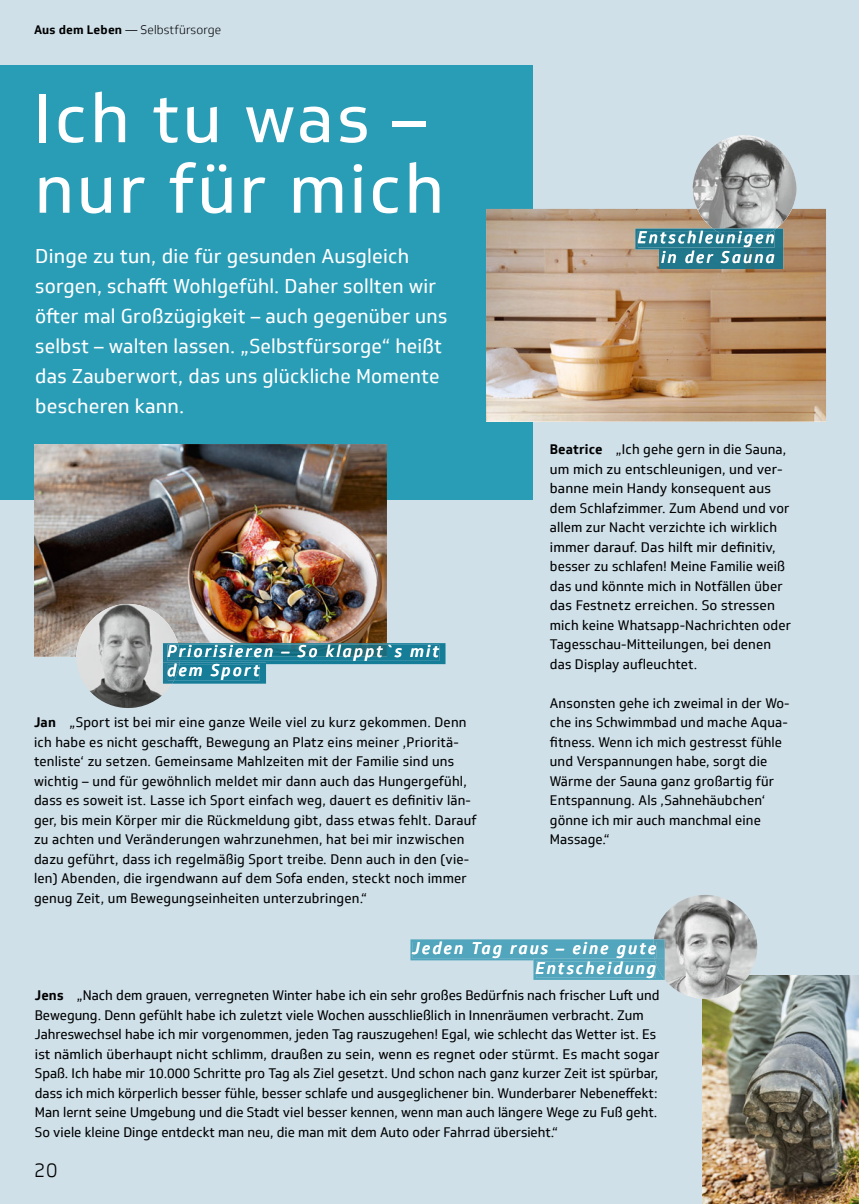
<style>
.page{position:relative;width:859px;height:1204px;background:#fff}
.page>*{position:absolute;margin:0;border:0;box-sizing:border-box;transform-origin:0 0}
.t1{font:67.5px/70.5px "Soleto TK Headline";letter-spacing:.04em;color:#fff}
.t2{font:19.5px/30px "Soleto TK";letter-spacing:.01em;color:#fff}
.t3{font:300 19.5px "Soleto TK";color:#000}
.t4{font:italic 500 16.5px/19.5px "Soleto TK";letter-spacing:.13em;color:#f8fbfc;text-align:right}
.t5{font:13.5px/19.5px "Soleto TK";letter-spacing:.01em;color:#000}
.t6{font:300 12px "Soleto TK";letter-spacing:.01em;color:#000}
.s1{font-weight:700}
</style>
<div class="page">
<div style="left:0;top:0;width:859px;height:1203px;background:#cfe0e9"></div>
<img style="left:702px;top:975px;width:157px;height:228px">
<div style="left:0;top:65px;width:533px;height:435px;background:#299cb6"></div>
<img style="left:34px;top:444px;width:353px;height:212px">
<img style="left:486px;top:209px;width:340px;height:212px">
<svg style="left:692px;top:185px;width:104px;height:54px"></svg>
<img style="left:693px;top:135px;width:103px;height:93px">
<img style="left:635px;top:228px;width:148px;height:21px">
<img style="left:713px;top:228px;width:63px;height:3px">
<img style="left:659px;top:248px;width:124px;height:21px">
<img style="left:638px;top:231px;width:137px;height:16px">
<img style="left:716px;top:231px;width:57px;height:8px">
<img style="left:661px;top:250px;width:113px;height:13px">
<img style="left:654px;top:895px;width:51px;height:103px">
<svg style="left:410px;top:939px;width:255px;height:40px"></svg>
<img style="left:76px;top:604px;width:53px;height:104px">
<img style="left:163px;top:643px;width:9px;height:19px">
<img style="left:163px;top:662px;width:9px;height:21px">
<img style="left:168px;top:644px;width:4px;height:16px">
<svg style="left:172px;top:643px;width:273px;height:40px"></svg>
<img style="left:168px;top:664px;width:11px;height:16px">
<p class="t6" style="left:34px;top:23px;width:189px"><span class="s1">Aus dem Leben</span> — Selbstfürsorge</p>
<h2 class="t1" style="left:34px;top:84px;width:412px">Ich tu was – nur für mich</h2>
<p class="t2" style="left:35px;top:241px;width:414px">Dinge zu tun, die für gesunden Ausgleich sorgen, schafft Wohlgefühl. Daher sollten wir öfter mal Großzügigkeit – auch gegenüber uns selbst – walten lassen. „Selbstfürsorge“ heißt das Zauberwort, das uns glückliche Momente bescheren kann.</p>
<p class="t4" style="left:167px;top:641px;width:273px">Priorisieren – So klappt`s mit</p>
<p class="t4" style="left:167px;top:661px;width:94px">dem Sport</p>
<p class="t5" style="left:34px;top:712px;width:444px"><span class="s1">Jan</span> „Sport ist bei mir eine ganze Weile viel zu kurz gekommen. Denn ich habe es nicht geschafft, Bewegung an Platz eins meiner ‚Prioritä&shy;tenliste‘ zu setzen. Gemeinsame Mahlzeiten mit der Familie sind uns wichtig – und für gewöhnlich meldet mir dann auch das Hungergefühl, dass es soweit ist. Lasse ich Sport einfach weg, dauert es definitiv län&shy;ger, bis mein Körper mir die Rückmeldung gibt, dass etwas fehlt. Darauf zu achten und Veränderungen wahrzunehmen, hat bei mir inzwischen dazu geführt, dass ich regelmäßig Sport treibe. Denn auch in den (vie&shy;len) Abenden, die irgendwann auf dem Sofa enden, steckt noch immer genug Zeit, um Bewegungseinheiten unterzubringen.“</p>
<p class="t5" style="left:550px;top:439px;width:243px"><span class="s1">Beatrice</span> „Ich gehe gern in die Sauna, um mich zu entschleunigen, und ver&shy;banne mein Handy konsequent aus dem Schlafzimmer. Zum Abend und vor allem zur Nacht verzichte ich wirklich immer darauf. Das hilft mir definitiv, besser zu schlafen! Meine Familie weiß das und könnte mich in Notfällen über das Festnetz erreichen. So stressen mich keine Whatsapp-Nachrichten oder Tagesschau-Mitteilungen, bei denen das Display aufleuchtet.</p>
<p class="t5" style="left:550px;top:693px;width:241px">Ansonsten gehe ich zweimal in der Wo&shy;che ins Schwimmbad und mache Aqua&shy;fitness. Wenn ich mich gestresst fühle und Verspannungen habe, sorgt die<br>Wärme der Sauna ganz großartig für<br>Entspannung. Als ‚Sahnehäubchen‘ gönne ich mir auch manchmal eine<br>Massage.“</p>
<p class="t4" style="left:413px;top:938px;width:245px">Jeden Tag raus – eine gute<br>Entscheidung</p>
<p class="t5" style="left:35px;top:985px;width:626px"><span class="s1">Jens</span> „Nach dem grauen, verregneten Winter habe ich ein sehr großes Bedürfnis nach frischer Luft und Bewegung. Denn gefühlt habe ich zuletzt viele Wochen ausschließlich in Innenräumen verbracht. Zum Jahreswechsel habe ich mir vorgenommen, jeden Tag rauszugehen! Egal, wie schlecht das Wetter ist. Es ist nämlich überhaupt nicht schlimm, draußen zu sein, wenn es regnet oder stürmt. Es macht sogar Spaß. Ich habe mir 10.000 Schritte pro Tag als Ziel gesetzt. Und schon nach ganz kurzer Zeit ist spürbar, dass ich mich körperlich besser fühle, besser schlafe und ausgeglichener bin. Wunderbarer Nebeneffekt:<br>Man lernt seine Umgebung und die Stadt viel besser kennen, wenn man auch längere Wege zu Fuß geht.<br>So viele kleine Dinge entdeckt man neu, die man mit dem Auto oder Fahrrad übersieht.“</p>
<h2 class="t3" style="left:34px;top:1158px;width:25px">20</h2>
</div>
